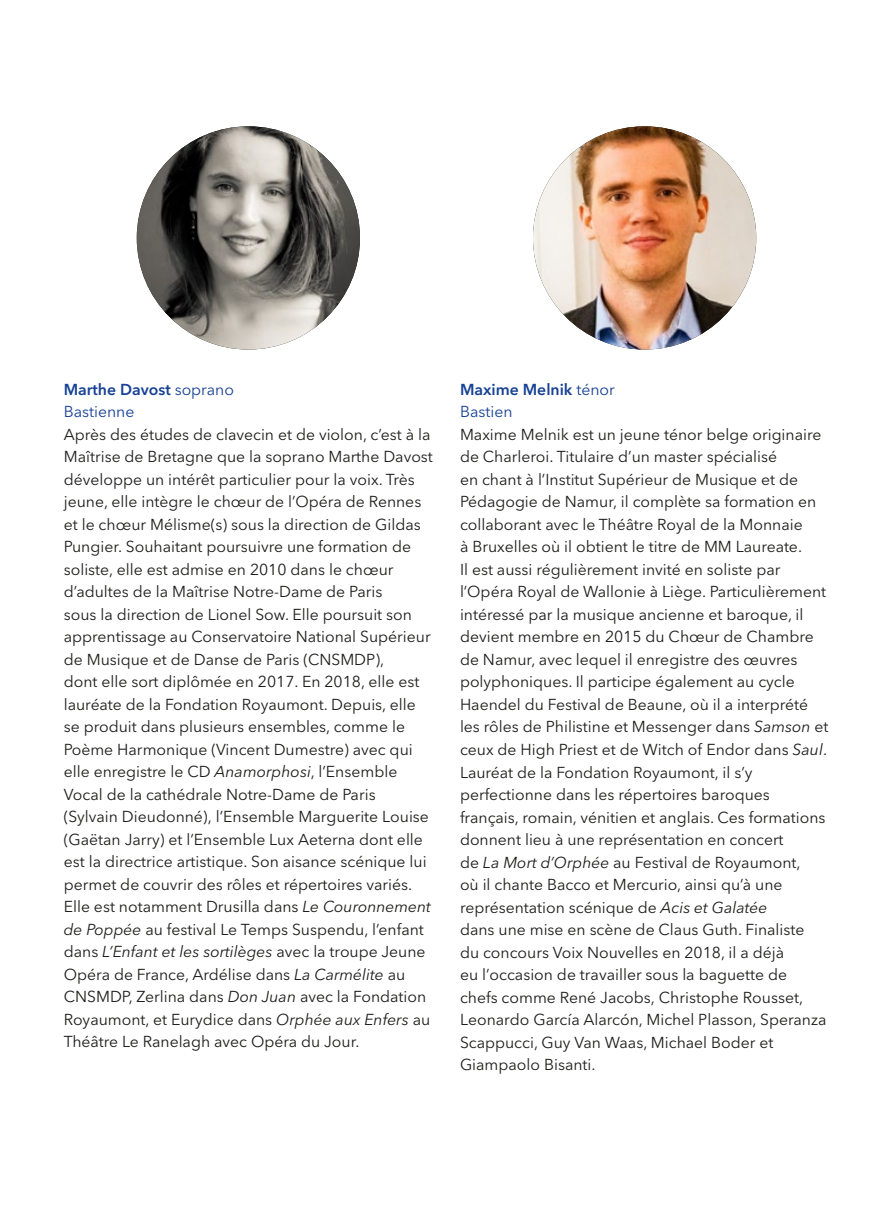
<style>
.page{position:relative;width:893px;height:1212px;background:#fff}
.page>*{position:absolute;margin:0;border:0;box-sizing:border-box;transform-origin:0 0}
.t1{font:15.75px/22.5px "Avenir Next LT Pro";color:#1d1d1b}
.t2{font:15.75px/22.5px "Avenir Next LT Pro";color:#164194}
.t3{font:600 15.75px/22.5px "Avenir Next LT Pro";color:#164194}
.s1{font-weight:600}
.s2{font-style:italic}
.s3{font-weight:400}
</style>
<div class="page">
<img style="left:137px;top:126px;width:223px;height:224px;border-radius:112px">
<img style="left:533px;top:126px;width:223px;height:224px;border-radius:112px">
<p class="t2" style="left:64px;top:378px;width:172px"><span class="s1">Marthe Davost</span> soprano<br>Bastienne</p>
<p class="t1" style="left:64px;top:423px;width:371px">Après des études de clavecin et de violon, c’est à la Maîtrise de Bretagne que la soprano Marthe Davost développe un intérêt particulier pour la voix. Très jeune, elle intègre le chœur de l’Opéra de Rennes et le chœur Mélisme(s) sous la direction de Gildas Pungier. Souhaitant poursuivre une formation de soliste, elle est admise en 2010 dans le chœur d’adultes de la Maîtrise Notre-Dame de Paris<br>sous la direction de Lionel Sow. Elle poursuit son apprentissage au Conservatoire National Supérieur de Musique et de Danse de Paris (CNSMDP),<br>dont elle sort diplômée en 2017. En 2018, elle est lauréate de la Fondation Royaumont. Depuis, elle se produit dans plusieurs ensembles, comme le Poème Harmonique (Vincent Dumestre) avec qui elle enregistre le CD <span class="s2">Anamorphosi</span>, l’Ensemble Vocal de la cathédrale Notre-Dame de Paris (Sylvain Dieudonné), l’Ensemble Marguerite Louise (Gaëtan Jarry) et l’Ensemble Lux Aeterna dont elle est la directrice artistique. Son aisance scénique lui permet de couvrir des rô les et ré pertoires variés.<br>Elle est notamment Drusilla dans <span class="s2">Le Couronnement de Poppée</span> au festival Le Temps Suspendu, l’enfant dans <span class="s2">L’Enfant et les sortilèges</span> avec la troupe Jeune Opé ra de France, Ardé lise dans <span class="s2">La Carmélite</span> au CNSMDP, Zerlina dans <span class="s2">Don Juan</span> avec la Fondation Royaumont, et Eurydice dans <span class="s2">Orphée aux Enfers</span> au Théâtre Le Ranelagh avec Opéra du Jour.</p>
<p class="t3" style="left:460px;top:378px;width:156px">Maxime Melnik <span class="s3">ténor<br>Bastien</span></p>
<p class="t1" style="left:460px;top:423px;width:370px">Maxime Melnik est un jeune ténor belge originaire de Charleroi. Titulaire d’un master spécialisé<br>en chant à l’Institut Supérieur de Musique et de Pédagogie de Namur, il complète sa formation en collaborant avec le Théâtre Royal de la Monnaie<br>à Bruxelles où il obtient le titre de MM Laureate.<br>Il est aussi régulièrement invité en soliste par l’Opéra Royal de Wallonie à Liège. Particulièrement intéressé par la musique ancienne et baroque, il devient membre en 2015 du Chœur de Chambre de Namur, avec lequel il enregistre des œuvres polyphoniques. Il participe également au cycle Haendel du Festival de Beaune, où il a interprété les rôles de Philistine et Messenger dans <span class="s2">Samson</span> et ceux de High Priest et de Witch of Endor dans <span class="s2">Saul</span>.<br>Lauréat de la Fondation Royaumont, il s’y perfectionne dans les ré pertoires baroques français, romain, vénitien et anglais. Ces formations donnent lieu à une représentation en concert<br>de <span class="s2">La Mort d’Orphée</span> au Festival de Royaumont,<br>où il chante Bacco et Mercurio, ainsi qu’à une représentation scé nique de <span class="s2">Acis et Galatée<br></span>dans une mise en scène de Claus Guth. Finaliste<br>du concours Voix Nouvelles en 2018, il a déjà<br>eu l’occasion de travailler sous la baguette de chefs comme René Jacobs, Christophe Rousset, Leonardo García Alarcón, Michel Plasson, Speranza Scappucci, Guy Van Waas, Michael Boder et Giampaolo Bisanti.</p>
</div>
